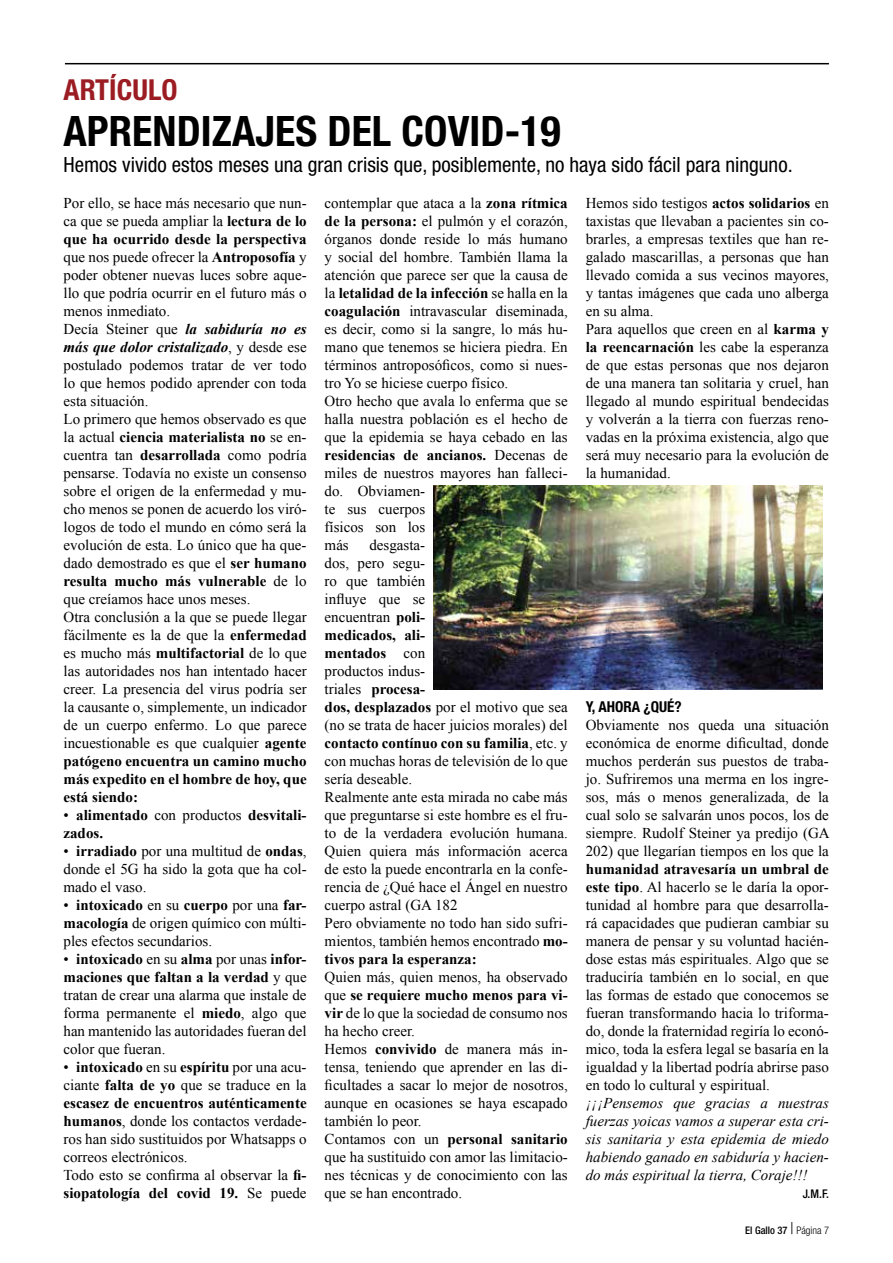
<style>
.page{position:relative;width:893px;height:1263px;background:#fff}
.page>*{position:absolute;margin:0;border:0;box-sizing:border-box;transform-origin:0 0}
.t1{font:700 condensed 42px "Helvetica Neue LT Std";color:#000}
.t2{font:700 condensed 28.95px "Helvetica Neue LT Std";color:#9b1c22}
.t3{font:condensed 21px "Helvetica Neue LT Std";color:#000}
.t4{font:15px/18px "Times New Roman";color:#000}
.t5{font:italic 15px/18px "Times New Roman";color:#000;text-align:justify}
.t6{font:700 15px/18px "Times New Roman";color:#000}
.t7{font:700 condensed 15px "Helvetica Neue LT Std";color:#000}
.t8{font:500 condensed 12px "Helvetica Neue LT Std";color:#000}
.t9{font:500 condensed 10.5px "Helvetica Neue LT Std";color:#000}
.s1{font-weight:700}
.s2{font-weight:700;font-style:italic}
.s3{font-weight:400}
.s4{font-weight:300;font-size:16.5px}
.s5{font-weight:300}
</style>
<div class="page">
<hr style="left:65px;top:63px;width:764px;height:1px;background:#000">
<img style="left:434px;top:485px;width:388px;height:205px">
<h2 class="t2" style="left:64px;top:72px;width:116px">ARTÍCULO</h2>
<h1 class="t1" style="left:64px;top:105px;width:45px">APRENDI</h1>
<h1 class="t1" style="left:212px;top:105px;width:137px">ZAJES DEL</h1>
<h1 class="t1" style="left:402px;top:105px;width:21px">COVID</h1>
<h1 class="t1" style="left:505px;top:105px;width:58px">-19</h1>
<h3 class="t3" style="left:64px;top:152px;width:731px">Hemos vivido estos meses una gran crisis que, posiblemente, no haya sido fácil para ninguno.</h3>
<p class="t4" style="left:325px;top:194px;width:245px">contemplar que ataca a la <span class="s1">zona rítmica de la persona:</span> el pulmón y el corazón, órganos donde reside lo más humano y social del hombre. También llama la atención que parece ser que la causa de la <span class="s1">letalidad de la infección</span> se halla en la <span class="s1">coagulación</span> intravascular diseminada, es decir, como si la sangre, lo más hu&shy;mano que tenemos se hiciera piedra. En términos antroposóficos, como si nues&shy;tro Yo se hiciese cuerpo físico.<br>Otro hecho que avala lo enferma que se halla nuestra población es el hecho de que la epidemia se haya cebado en las <span class="s1">residencias de ancianos.</span> Decenas de miles de nuestros mayores han falleci&shy;do. Obviamen-<br>te sus cuerpos<br>físicos son los<br>más</p>
<p class="t4" style="left:63px;top:194px;width:245px">Por ello, se hace más necesario que nun&shy;ca que se pueda ampliar la <span class="s1">lectura de lo que ha ocurrido desde la perspectiva </span>que nos puede ofrecer la <span class="s1">Antroposofía</span> y poder obtener nuevas luces sobre aque&shy;llo que podría ocurrir en el futuro más o menos inmediato.<br>Decía Steiner que <span class="s2">la sabiduría no es más que dolor cristalizado</span>, y desde ese postulado podemos tratar de ver todo lo que hemos podido aprender con toda esta situación.<br>Lo primero que hemos observado es que la actual <span class="s1">ciencia materialista no</span> se en&shy;cuentra tan <span class="s1">desarrollada</span> como podría pensarse. Todavía no existe un consenso sobre el origen de la enfermedad y mu&shy;cho menos se ponen de acuerdo los viró&shy;logos de todo el mundo en cómo será la evolución de esta. Lo único que ha que&shy;dado demostrado es que el <span class="s1">ser humano resulta mucho más vulnerable</span> de lo que creíamos hace unos meses.<br>Otra conclusión a la que se puede llegar fácilmente es la de que la <span class="s1">enfermedad </span>es mucho más <span class="s1">multifactorial</span> de lo que las autoridades nos han intentado hacer creer. La presencia del virus podría ser la causante o, simplemente, un indicador de un cuerpo enfermo. Lo que parece incuestionable es que cualquier <span class="s1">agente patógeno encuentra un camino mucho más expedito en el hombre de hoy, que está siendo:</span></p>
<p class="t6" style="left:63px;top:805px;width:245px"><span class="s3">•</span> alimentado <span class="s3">con productos</span> desvitali&shy;zados.</p>
<p class="t4" style="left:63px;top:842px;width:245px;text-align:justify">• <span class="s1">irradiado</span> por una multitud de <span class="s1">ondas</span>, donde el 5G ha sido la gota que ha col&shy;mado el vaso.</p>
<p class="t4" style="left:63px;top:896px;width:245px;text-align:justify">• <span class="s1">intoxicado</span> en su <span class="s1">cuerpo</span> por una <span class="s1">far&shy;macología</span> de origen químico con múlti&shy;ples efectos secundarios.</p>
<p class="t4" style="left:63px;top:950px;width:245px;text-align:justify">• <span class="s1">intoxicado</span> en su <span class="s1">alma</span> por unas <span class="s1">infor&shy;maciones que faltan a la verdad</span> y que tratan de crear una alarma que instale de forma permanente el <span class="s1">miedo</span>, algo que han mantenido las autoridades fueran del color que fueran.</p>
<p class="t4" style="left:63px;top:1058px;width:245px">• <span class="s1">intoxicado</span> en su <span class="s1">espíritu</span> por una acu&shy;ciante <span class="s1">falta de yo</span> que se traduce en la <span class="s1">escasez de encuentros auténticamente humanos</span>, donde los contactos verdade&shy;ros han sido sustituidos por Whatsapps o correos electrónicos.<br>Todo esto se confirma al observar la <span class="s1">fi&shy;siopatología del covid 19.</span> Se puede</p>
<p class="t4" style="left:586px;top:194px;width:245px">Hemos sido testigos <span class="s1">actos solidarios</span> en taxistas que llevaban a pacientes sin co&shy;brarles, a empresas textiles que han re&shy;galado mascarillas, a personas que han llevado comida a sus vecinos mayores, y tantas imágenes que cada uno alberga en su alma.<br>Para aquellos que creen en al <span class="s1">karma y la reencarnación</span> les cabe la esperanza de que estas personas que nos dejaron de una manera tan solitaria y cruel, han llegado al mundo espiritual bendecidas y volverán a la tierra con fuerzas reno&shy;vadas en la próxima existencia, algo que será muy necesario para la evolución de la humanidad.</p>
<p class="t4" style="left:325px;top:536px;width:245px;text-indent:45px">desgasta-<br>dos, pero segu-<br>ro que también<br>influye que se<br>encuentran <span class="s1">poli-<br>medicados, ali-<br>mentados</span> con<br>productos indus-<br>triales <span class="s1">procesa-<br>dos, desplazados</span> por el motivo que sea (no se trata de hacer juicios morales) del <span class="s1">contacto contínuo con su familia</span>, etc. y con muchas horas de televisión de lo que sería deseable.<br>Realmente ante esta mirada no cabe más que preguntarse si este hombre es el fru&shy;to de la verdadera evolución humana.<br>Quien quiera más información acerca de esto la puede encontrarla en la confe&shy;rencia de ¿Qué hace el Ángel en nuestro cuerpo astral (GA 182<br>Pero obviamente no todo han sido sufri&shy;mientos, también hemos encontrado <span class="s1">mo&shy;tivos para la esperanza:</span></p>
<p class="t4" style="left:325px;top:968px;width:245px">Quien más, quien menos, ha observado que <span class="s1">se requiere mucho menos para vi&shy;vir</span> de lo que la sociedad de consumo nos ha hecho creer.<br>Hemos <span class="s1">convivido</span> de manera más in&shy;tensa, teniendo que aprender en las di&shy;ficultades a sacar lo mejor de nosotros, aunque en ocasiones se haya escapado también lo peor.<br>Contamos con un <span class="s1">personal sanitario </span>que ha sustituido con amor las limitacio&shy;nes técnicas y de conocimiento con las que se han encontrado.</p>
<p class="t7" style="left:586px;top:697px;width:39px">Y, AHORA</p>
<p class="t7" style="left:644px;top:697px;width:39px">¿QUÉ?</p>
<p class="t4" style="left:586px;top:716px;width:245px;text-align:justify">Obviamente nos queda una situación económica de enorme dificultad, donde muchos perderán sus puestos de traba&shy;jo. Sufriremos una merma en los ingre&shy;sos, más o menos generalizada, de la cual solo se salvarán unos pocos, los de siempre. Rudolf Steiner ya predijo (GA 202) que llegarían tiempos en los que la</p>
<p class="t4" style="left:586px;top:860px;width:245px;text-align:justify"><span class="s1">humanidad atravesaría un umbral de este tipo</span>. Al hacerlo se le daría la opor&shy;tunidad al hombre para que desarrolla&shy;rá capacidades que pudieran cambiar su manera de pensar y su voluntad hacién&shy;dose estas más espirituales. Algo que se traduciría también en lo social, en que las formas de estado que conocemos se fueran transformando hacia lo triforma&shy;do, donde la fraternidad regiría lo econó&shy;mico, toda la esfera legal se basaría en la igualdad y la libertad podría abrirse paso en todo lo cultural y espiritual.</p>
<p class="t5" style="left:586px;top:1093px;width:245px">¡¡¡Pensemos que gracias a nuestras fuerzas yoicas vamos a superar esta cri&shy;sis sanitaria y esta epidemia de miedo habiendo ganado en sabiduría y hacien&shy;do más espiritual la tierra, Coraje!!!</p>
<p class="t8" style="left:803px;top:1186px;width:28px">J.M.F.</p>
<p class="t9" style="left:745px;top:1224px;width:86px">El Gallo 37 <span class="s4">|</span> <span class="s5">Página 7</span></p>
</div>
